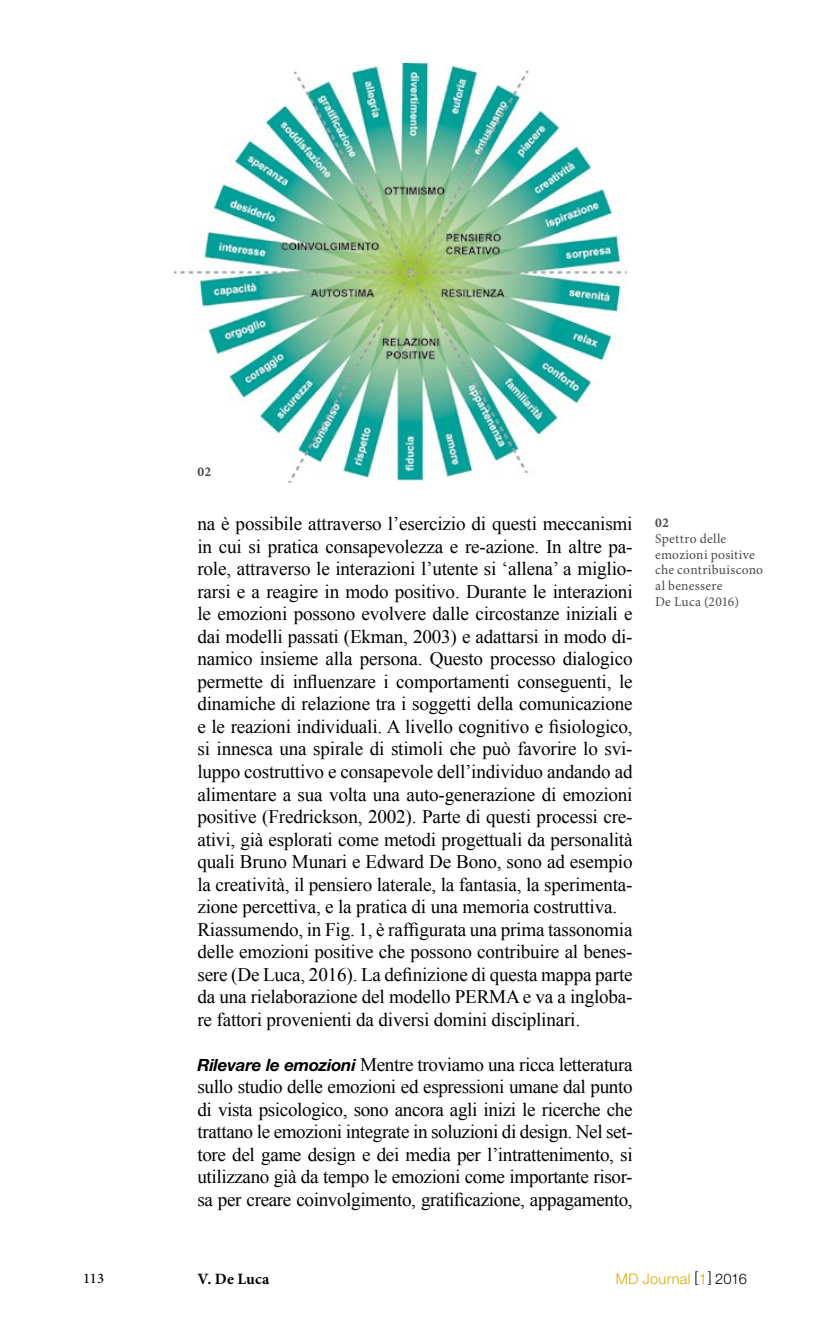
<style>
.page{position:relative;width:830px;height:1340px;background:#fff}
.page>*{position:absolute;margin:0;border:0;box-sizing:border-box;transform-origin:0 0}
.t1{font:19.12px/22.5px "Times New Roman";letter-spacing:-.01em;color:#000}
.t2{font:700 15.75px "Minion Pro";letter-spacing:.01em;color:#000}
.t3{font:300 14.62px "Helvetica Neue";letter-spacing:.02em;color:#d8ac00}
.t4{font:300 14.62px "Helvetica Neue";color:#000}
.t5{font:500 14.62px "Minion Pro";color:#000}
.t6{font:13.5px/15.8px "Minion Pro";letter-spacing:.02em;color:#4a4a49}
.t7{font:700 13.5px "Minion Pro";color:#4a4a49}
.s1{font-family:"Helvetica Neue";font-weight:700;font-style:italic;font-size:16.88px}
.s2{color:#000}
.s3{color:#d8ac00}
</style>
<div class="page">
<img style="left:175px;top:63px;width:451px;height:419px">
<p class="t7" style="left:197px;top:462px;width:15px">02</p>
<p class="t1" style="left:197px;top:512px;width:436px">na è possibile attraverso l’esercizio di questi meccanismi in cui si pratica consapevolezza e re-azione. In altre pa&shy;role, attraverso le interazioni l’utente si ‘allena’ a miglio&shy;rarsi e a reagire in modo positivo. Durante le interazioni le emozioni possono evolvere dalle circostanze iniziali e dai modelli passati (Ekman, 2003) e adattarsi in modo di&shy;namico insieme alla persona. Questo processo dialogico permette di influenzare i comportamenti conseguenti, le dinamiche di relazione tra i soggetti della comunicazione e le reazioni individuali. A livello cognitivo e fisiologico, si innesca una spirale di stimoli che può favorire lo svi&shy;luppo costruttivo e consapevole dell’individuo andando ad alimentare a sua volta una auto-generazione di emozioni positive (Fredrickson, 2002). Parte di questi processi cre&shy;ativi, già esplorati come metodi progettuali da personalità quali Bruno Munari e Edward De Bono, sono ad esempio la creatività, il pensiero laterale, la fantasia, la sperimenta&shy;zione percettiva, e la pratica di una memoria costruttiva.<br>Riassumendo, in Fig. 1, è raffigurata una prima tassonomia delle emozioni positive che possono contribuire al benes&shy;sere (De Luca, 2016). La definizione di questa mappa parte da una rielaborazione del modello PERMA e va a ingloba&shy;re fattori provenienti da diversi domini disciplinari.</p>
<p class="t1" style="left:197px;top:1052px;width:436px;text-align:justify"><span class="s1">Rilevare le emozioni</span> Mentre troviamo una ricca letteratura sullo studio delle emozioni ed espressioni umane dal punto di vista psicologico, sono ancora agli inizi le ricerche che trattano le emozioni integrate in soluzioni di design. Nel set&shy;tore del game design e dei media per l’intrattenimento, si utilizzano già da tempo le emozioni come importante risor&shy;sa per creare coinvolgimento, gratificazione, appagamento,</p>
<p class="t7" style="left:654px;top:513px;width:15px">02</p>
<p class="t6" style="left:654px;top:530px;width:109px">Spettro delle emozioni positive che contribuiscono al benessere<br>De Luca (2016)</p>
<p class="t5" style="left:83px;top:1268px;width:23px">113</p>
<p class="t2" style="left:197px;top:1267px;width:74px">V. De Luca</p>
<p class="t3" style="left:615px;top:1269px;width:97px">MD Journal <span class="s2">[ ]</span></p>
<p class="t4" style="left:698px;top:1269px;width:50px"><span class="s3">1</span> 2016</p>
</div>
